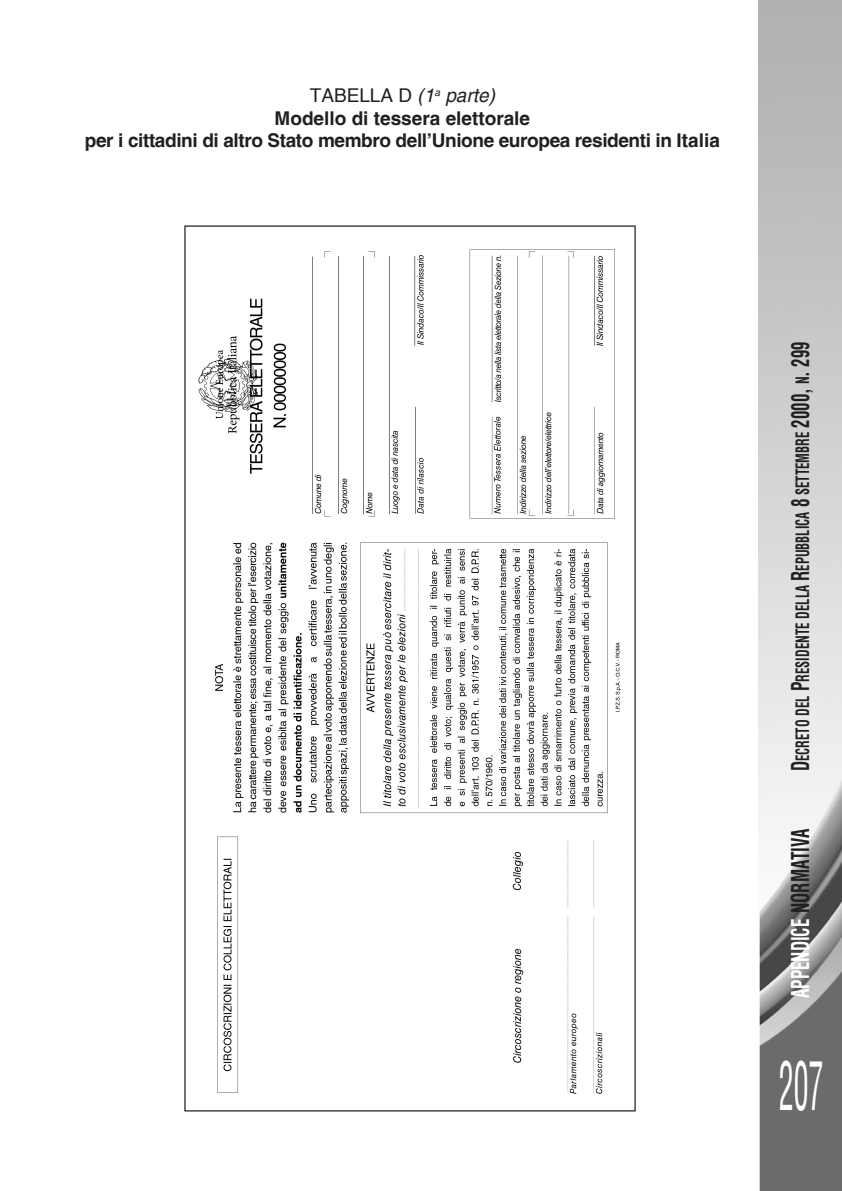
<style>
.page{position:relative;width:842px;height:1191px;background:#fff}
.page>*{position:absolute;margin:0;border:0;box-sizing:border-box;transform-origin:0 0}
.t1{font:condensed 66px "Helvetica";color:#fff;scale:.45 1}
.t2{font:700 condensed 24px "Helvetica";color:#fff;scale:.7 1}
.t3{font:700 19px "Helvetica";letter-spacing:-.02em;color:#231f20}
.t4{font:700 19px "Helvetica";color:#231f20}
.t5{font:19px "Helvetica";color:#231f20}
.t6{font:700 condensed 18px "Helvetica";color:#231f20;scale:.7 1}
.s1{font-style:italic}
.s2{font-size:24px}
.s3{color:#231f20}
</style>
<div class="page">
<img style="left:758px;top:0;width:84px;height:1191px">
<img style="left:184px;top:225px;width:452px;height:887px">
<p class="t5" style="left:310px;top:84px;width:187px">TABELLA D <span class="s1">(1</span><sup>a</sup> <span class="s1">parte)</span></p>
<p class="t4" style="left:275px;top:107px;width:257px">Modello di tessera elettorale</p>
<p class="t3" style="left:85px;top:130px;width:636px">per i cittadini di altro Stato membro dell’Unione europea residenti in Italia</p>
<p class="t6" style="left:791px;top:771px;width:615px;rotate:-90deg"><span class="s2">D</span>ECRETO DEL <span class="s2">P</span>RESIDENTE DELLA <span class="s2">R</span>EPUBBLICA <span class="s2">8</span> SETTEMBRE <span class="s2">2000,</span> N<span class="s2">. 299</span></p>
<p class="t2" style="left:785px;top:998px;width:244px;rotate:-90deg">APPENDICE <span class="s3">NORMATIVA</span></p>
<p class="t1" style="left:779px;top:1044px;width:100px">207</p>
</div>
